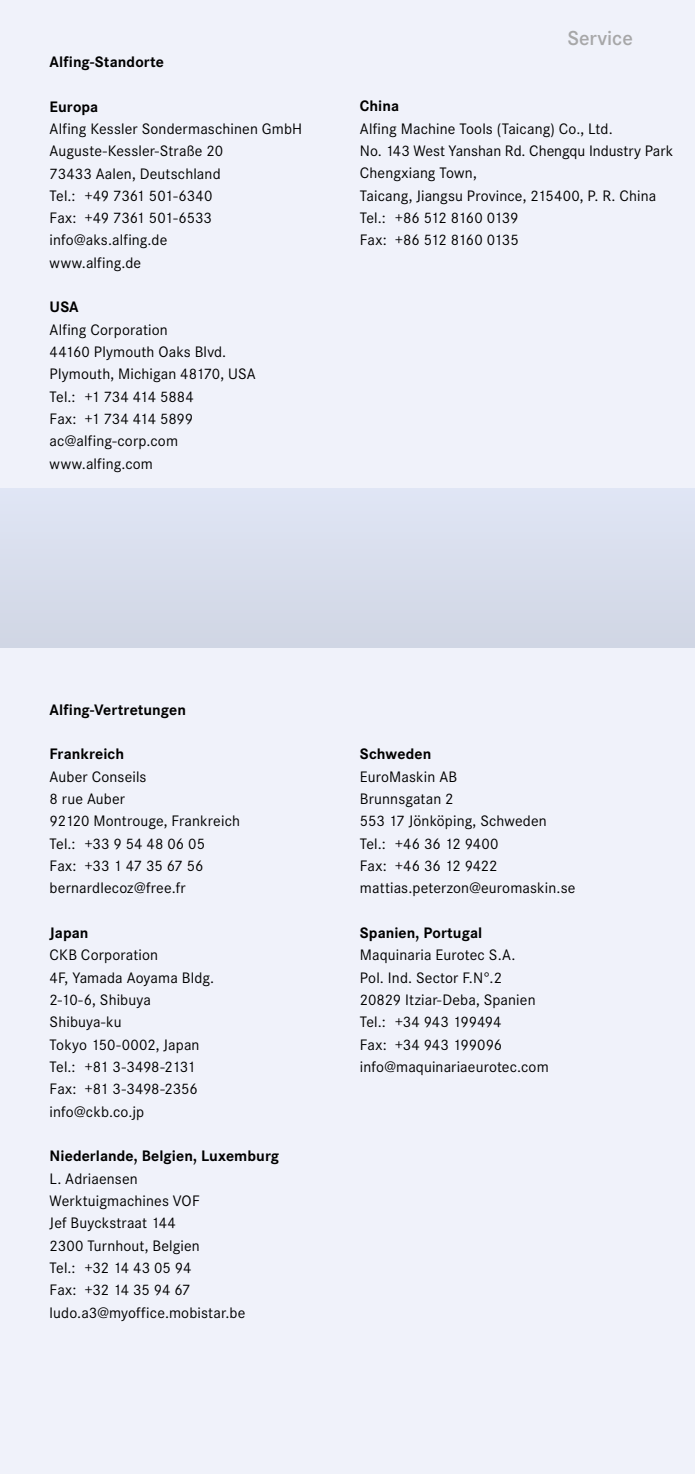
<style>
.page{position:relative;width:695px;height:1474px;background:#fff}
.page>*{position:absolute;margin:0;border:0;box-sizing:border-box;transform-origin:0 0}
.t1{font:600 21px "Corporate S";color:#a7a7a8}
.t2{font:15.75px/22.4px "Corporate S";letter-spacing:.005em;color:#000}
.t3{font:700 15.75px "Corporate S";letter-spacing:.005em;color:#000}
</style>
<div class="page">
<div style="left:0;top:0;width:694px;height:1473px;background:#f0f2fa"></div>
<div style="left:0;top:489px;width:694px;height:158px;background:#d8deec"></div>
<hr style="left:694px;top:647px;width:1px;height:826px;background:#f0f2fa">
<p class="t3" style="left:50px;top:53px;width:116px">Alfing-Standorte</p>
<p class="t3" style="left:50px;top:97px;width:50px">Europa</p>
<p class="t2" style="left:50px;top:118px;width:254px">Alfing Kessler Sondermaschinen GmbH<br>Auguste-Kessler-Straße 20<br>73433 Aalen, Deutschland<br>Tel.: +49 7361 501-6340<br>Fax: +49 7361 501-6533 info@aks.alfing.de<br>www.alfing.de</p>
<p class="t3" style="left:50px;top:298px;width:31px">USA</p>
<p class="t2" style="left:50px;top:318px;width:207px">Alfing Corporation<br>44160 Plymouth Oaks Blvd.<br>Plymouth, Michigan 48170, USA<br>Tel.: +1 734 414 5884<br>Fax: +1 734 414 5899 ac@alfing-corp.com www.alfing.com</p>
<h1 class="t1" style="left:567px;top:26px;width:67px">Service</h1>
<p class="t3" style="left:360px;top:97px;width:41px">China</p>
<p class="t2" style="left:360px;top:118px;width:315px">Alfing Machine Tools (Taicang) Co., Ltd.<br>No. 143 West Yanshan Rd. Chengqu Industry Park<br>Chengxiang Town,<br>Taicang, Jiangsu Province, 215400, P. R. China<br>Tel.: +86 512 8160 0139<br>Fax: +86 512 8160 0135</p>
<p class="t3" style="left:50px;top:700px;width:138px">Alfing-Vertretungen</p>
<p class="t3" style="left:50px;top:745px;width:76px">Frankreich</p>
<p class="t2" style="left:50px;top:765px;width:192px">Auber Conseils<br>8 rue Auber<br>92120 Montrouge, Frankreich<br>Tel.: +33 9 54 48 06 05<br>Fax: +33 1 47 35 67 56 bernardlecoz@free.fr</p>
<p class="t3" style="left:50px;top:923px;width:40px">Japan</p>
<p class="t2" style="left:50px;top:944px;width:166px">CKB Corporation<br>4F, Yamada Aoyama Bldg.<br>2-10-6, Shibuya<br>Shibuya-ku<br>Tokyo 150-0002, Japan<br>Tel.: +81 3-3498-2131<br>Fax: +81 3-3498-2356 info@ckb.co.jp</p>
<p class="t3" style="left:50px;top:1146px;width:231px">Niederlande, Belgien, Luxemburg</p>
<p class="t2" style="left:50px;top:1167px;width:197px">L. Adriaensen<br>Werktuigmachines VOF<br>Jef Buyckstraat 144<br>2300 Turnhout, Belgien<br>Tel.: +32 14 43 05 94<br>Fax: +32 14 35 94 67 ludo.a3@myoffice.mobistar.be</p>
<p class="t3" style="left:360px;top:745px;width:73px">Schweden</p>
<p class="t2" style="left:360px;top:765px;width:217px">EuroMaskin AB<br>Brunnsgatan 2<br>553 17 Jönköping, Schweden<br>Tel.: +46 36 12 9400<br>Fax: +46 36 12 9422 mattias.peterzon@euromaskin.se</p>
<p class="t3" style="left:360px;top:923px;width:124px">Spanien, Portugal</p>
<p class="t2" style="left:360px;top:944px;width:190px">Maquinaria Eurotec S.A.<br>Pol. Ind. Sector F.N°.2<br>20829 Itziar-Deba, Spanien<br>Tel.: +34 943 199494<br>Fax: +34 943 199096 info@maquinariaeurotec.com</p>
</div>
